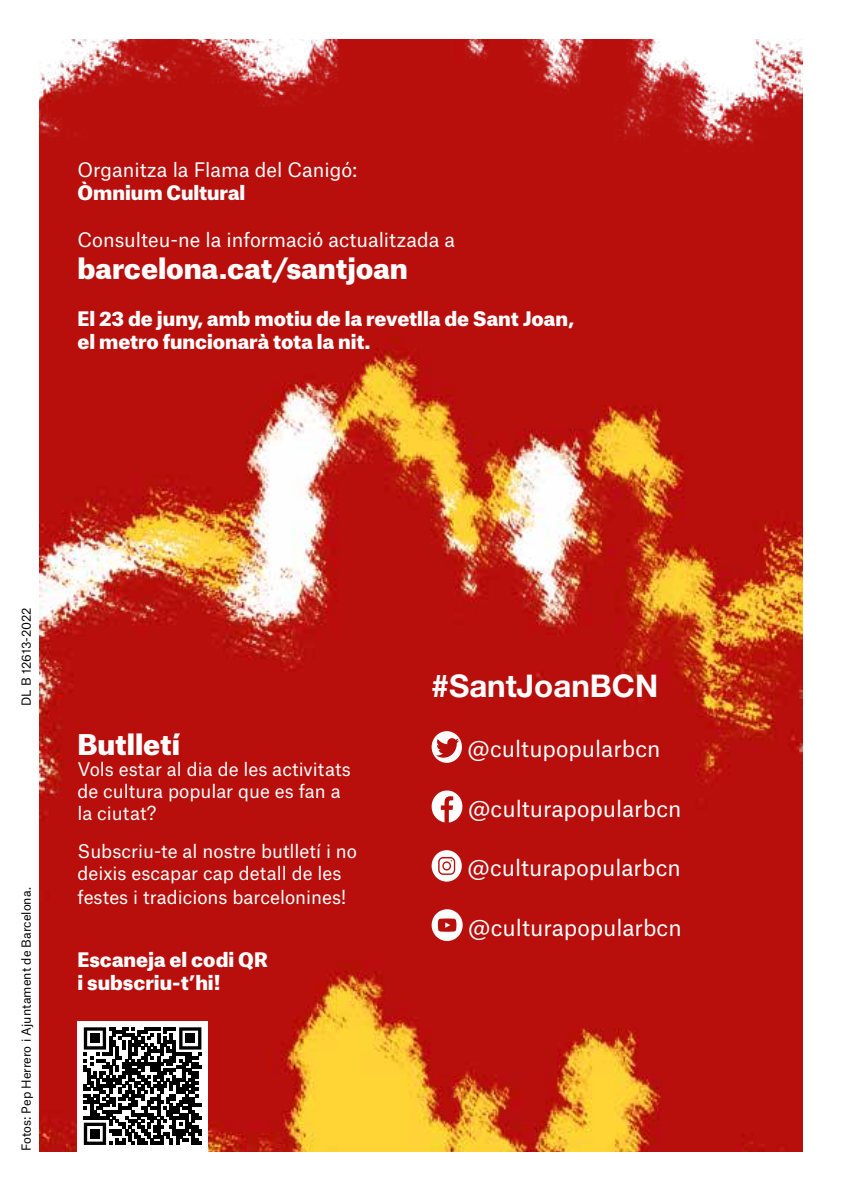
<style>
.page{position:relative;width:842px;height:1191px;background:#fff}
.page>*{position:absolute;margin:0;border:0;box-sizing:border-box;transform-origin:0 0}
.t1{font:700 31.2px "Helvetica Neue LT Pro";color:#fff}
.t2{font:900 27.4px "Atlas Grotesk";color:#fff}
.t3{font:21.8px "Atlas Grotesk";color:#fff}
.t4{font:900 19.2px/23px "Atlas Grotesk";color:#fff}
.t5{font:19.2px "Atlas Grotesk";color:#fff}
.t6{font:18px/21.6px "Atlas Grotesk";color:#fff}
.t7{font:12px "Atlas Grotesk";color:#000}
</style>
<div class="page">
<img style="left:40px;top:40px;width:762px;height:1111px">
<div style="left:432px;top:731px;width:30px;height:32px;background:#fff;border-radius:50%"></div>
<svg style="left:436px;top:738px;width:23px;height:19px"></svg>
<svg style="left:431px;top:790px;width:32px;height:32px"></svg>
<svg style="left:432px;top:850px;width:30px;height:31px"></svg>
<div style="left:444px;top:862px;width:6px;height:7px;background:#fff;border-radius:50%"></div>
<svg style="left:432px;top:909px;width:31px;height:32px"></svg>
<div style="left:77px;top:1021px;width:131px;height:130px;background:#fff"></div>
<svg style="left:84px;top:1027px;width:117px;height:118px"></svg>
<div style="left:90px;top:1033px;width:10px;height:10px;background:#000"></div>
<div style="left:186px;top:1033px;width:9px;height:10px;background:#000"></div>
<div style="left:90px;top:1129px;width:10px;height:9px;background:#000"></div>
<p class="t5" style="left:77px;top:154px;width:281px">Organitza la Flama del Canigó:</p>
<p class="t4" style="left:77px;top:179px;width:169px">Òmnium Cultural</p>
<p class="t5" style="left:77px;top:224px;width:379px">Consulteu-ne la informació actualitzada a</p>
<h2 class="t2" style="left:77px;top:246px;width:332px">barcelona.cat/santjoan</h2>
<p class="t4" style="left:77px;top:305px;width:498px">El 23 de juny, amb motiu de la revetlla de Sant Joan, el metro funcionarà tota la nit.</p>
<p class="t7" style="left:17px;top:706px;width:100px;rotate:-90deg">DL B 12613-2022</p>
<p class="t7" style="left:17px;top:1151px;width:265px;rotate:-90deg">Fotos: Pep Herrero i Ajuntament de Barcelona.</p>
<h2 class="t2" style="left:77px;top:721px;width:104px">Butlletí</h2>
<p class="t6" style="left:77px;top:757px;width:275px">Vols estar al dia de les activitats de cultura popular que es fan a la ciutat?</p>
<p class="t6" style="left:77px;top:838px;width:281px">Subscriu-te al nostre butlletí i no deixis escapar cap detall de les</p>
<p class="t6" style="left:77px;top:884px;width:270px">festes i tradicions barcelonines!</p>
<p class="t4" style="left:77px;top:946px;width:192px">Escaneja el codi QR i subscriu-t’hi!</p>
<h1 class="t1" style="left:432px;top:667px;width:228px">#SantJoanBCN</h1>
<p class="t3" style="left:468px;top:731px;width:194px">@cultupopularbcn</p>
<p class="t3" style="left:468px;top:791px;width:215px">@culturapopularbcn</p>
<p class="t3" style="left:468px;top:850px;width:215px">@culturapopularbcn</p>
<p class="t3" style="left:469px;top:909px;width:215px">@culturapopularbcn</p>
</div>
